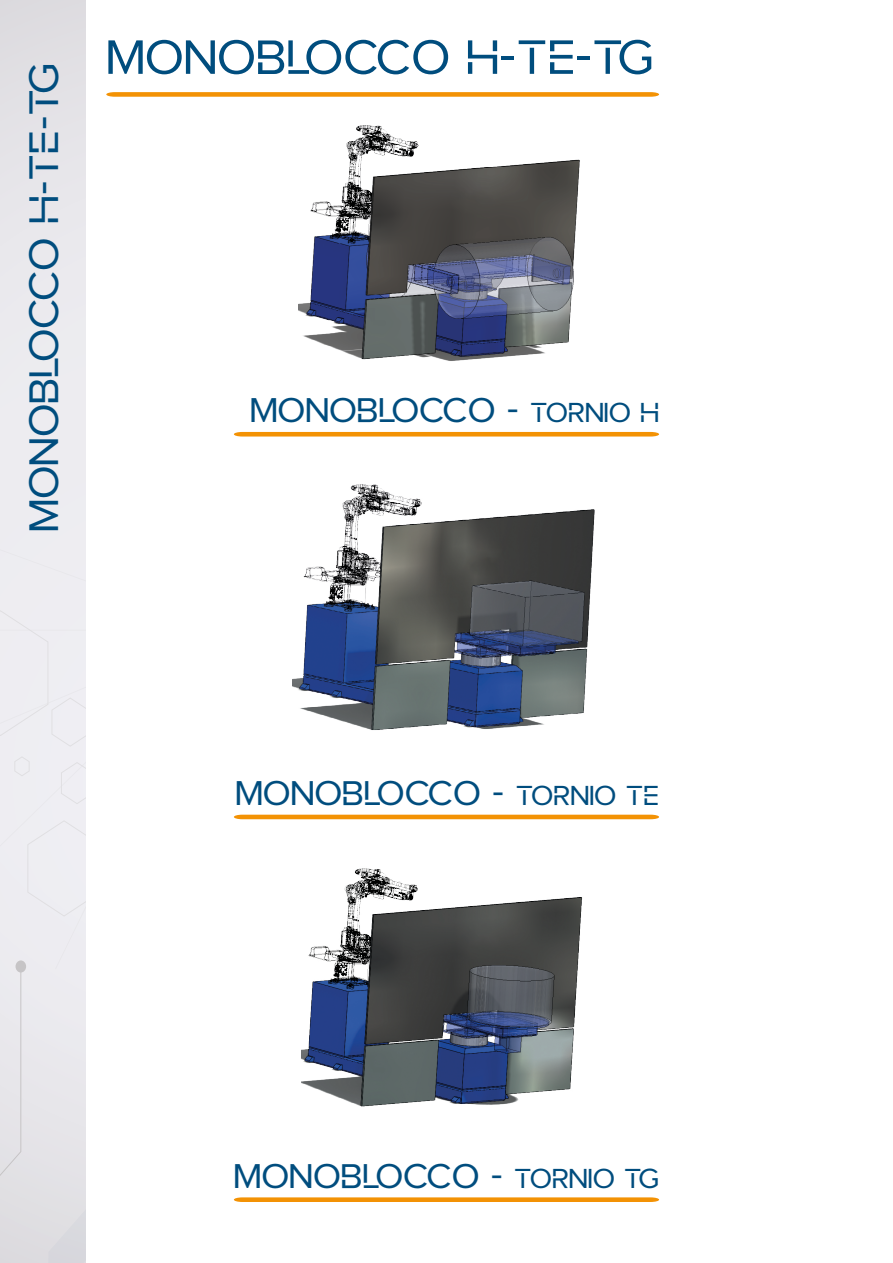
<style>
.page{position:relative;width:893px;height:1263px;background:#fff}
.page>*{position:absolute;margin:0;border:0;box-sizing:border-box;transform-origin:0 0}
.t1{font:52.5px "Robota Non Commercial";color:#004d7e}
.t2{font:45px "Robota Non Commercial";color:#004d7e}
.t3{font:37.5px "Robota Non Commercial";color:#004d7e}
.s1{font-size:30px}
</style>
<div class="page">
<div style="left:0;top:0;width:85px;height:1263px;background:linear-gradient(to right,#e9e8ec,#eae9ed)"></div>
<svg style="left:0;top:649px;width:85px;height:614px;background:#e9e8ec"></svg>
<svg style="left:106px;top:92px;width:553px;height:5px;background:#f39b1a"></svg>
<hr style="left:234px;top:432px;width:425px;height:4px;background:#f39204">
<hr style="left:234px;top:815px;width:425px;height:4px;background:#f39204">
<svg style="left:234px;top:1197px;width:425px;height:5px;background:#f39b1a"></svg>
<img style="left:301px;top:868px;width:281px;height:239px">
<img style="left:299px;top:125px;width:281px;height:236px">
<img style="left:293px;top:484px;width:302px;height:246px">
<p class="t2" style="left:26px;top:532px;width:470px;rotate:-90deg">MONOBLOCCO H-TE-TG</p>
<h1 class="t1" style="left:106px;top:36px;width:549px">MONOBLOCCO H-TE-TG</h1>
<p class="t3" style="left:250px;top:395px;width:411px">MONOBLOCCO - <span class="s1">TORNIO H</span></p>
<p class="t3" style="left:235px;top:778px;width:425px">MONOBLOCCO - <span class="s1">TORNIO TE</span></p>
<p class="t3" style="left:234px;top:1160px;width:427px">MONOBLOCCO - <span class="s1">TORNIO TG</span></p>
</div>
